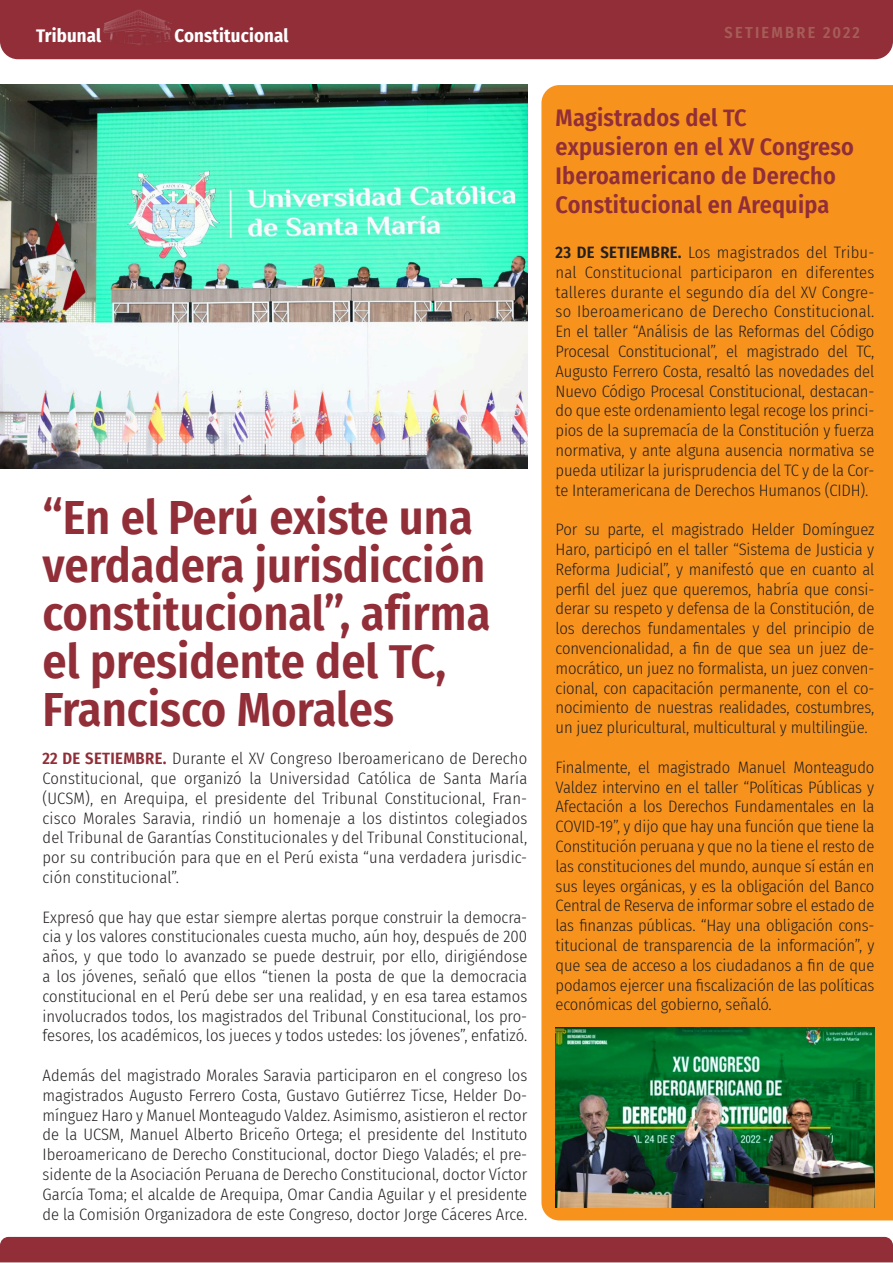
<style>
.page{position:relative;width:893px;height:1263px;background:#fff}
.page>*{position:absolute;margin:0;border:0;box-sizing:border-box;transform-origin:0 0}
.t1{font:600 48px/48px "Fira Sans Condensed";color:#912e38}
.t2{font:600 24px/29px "Fira Sans Condensed";letter-spacing:.01em;color:#912e38}
.t3{font:700 18.6px "Fira Sans Condensed";letter-spacing:.01em;color:#fff}
.t4{font:300 16.5px/19.8px "Fira Sans Condensed";letter-spacing:-.01em;color:#231f20;text-align:justify}
.t5{font:600 16.05px "Fira Sans Condensed";letter-spacing:.14em;color:#a65c58}
.s1{font-weight:600;color:#912e38}
.s2{font-weight:600}
</style>
<div class="page">
<div style="left:0;top:0;width:893px;height:59px;background:#912e38"></div>
<img style="left:103px;top:9px;width:71px;height:37px">
<div style="left:0;top:1237px;width:893px;height:25px;background:#912e38"></div>
<img style="left:0;top:85px;width:527px;height:383px">
<div style="left:541px;top:85px;width:352px;height:1135px;background:#f7931d"></div>
<img style="left:556px;top:1028px;width:318px;height:179px">
<p class="t3" style="left:36px;top:20px;width:67px">Tribunal</p>
<p class="t3" style="left:175px;top:20px;width:115px">Constitucional</p>
<p class="t5" style="left:725px;top:20px;width:137px">SETIEMBRE 2022</p>
<p class="t1" style="left:43px;top:491px;width:449px">“En el Perú existe una verdadera jurisdicción constitucional”, afirma el presidente del TC,<br>Francisco Morales</p>
<p class="t4" style="left:43px;top:748px;width:486px"><span class="s1">22 DE SETIEMBRE.</span> Durante el XV Congreso Iberoamericano de Derecho Constitucional, que organizó la Universidad Católica de Santa María (UCSM), en Arequipa, el presidente del Tribunal Constitucional, Fran&shy;cisco Morales Saravia, rindió un homenaje a los distintos colegiados del Tribunal de Garantías Constitucionales y del Tribunal Constitucional, por su contribución para que en el Perú exista “una verdadera jurisdic&shy;ción constitucional”.</p>
<p class="t4" style="left:43px;top:907px;width:486px">Expresó que hay que estar siempre alertas porque construir la democra&shy;cia y los valores constitucionales cuesta mucho, aún hoy, después de 200 años, y que todo lo avanzado se puede destruir, por ello, dirigiéndose a los jóvenes, señaló que ellos “tienen la posta de que la democracia constitucional en el Perú debe ser una realidad, y en esa tarea estamos involucrados todos, los magistrados del Tribunal Constitucional, los pro&shy;fesores, los académicos, los jueces y todos ustedes: los jóvenes”, enfatizó.</p>
<p class="t4" style="left:43px;top:1065px;width:486px">Además del magistrado Morales Saravia participaron en el congreso los magistrados Augusto Ferrero Costa, Gustavo Gutiérrez Ticse, Helder Do&shy;mínguez Haro y Manuel Monteagudo Valdez. Asimismo, asistieron el rector de la UCSM, Manuel Alberto Briceño Ortega; el presidente del Instituto Iberoamericano de Derecho Constitucional, doctor Diego Valadés; el pre&shy;sidente de la Asociación Peruana de Derecho Constitucional, doctor Víctor García Toma; el alcalde de Arequipa, Omar Candia Aguilar y el presidente de la Comisión Organizadora de este Congreso, doctor Jorge Cáceres Arce.</p>
<p class="t2" style="left:556px;top:102px;width:300px">Magistrados del TC expusieron en el XV Congreso<br>Iberoamericano de Derecho<br>Constitucional en Arequipa</p>
<p class="t4" style="left:556px;top:242px;width:320px"><span class="s2">23 DE SETIEMBRE.</span> Los magistrados del Tribu&shy;nal Constitucional participaron en diferentes talleres durante el segundo día del XV Congre&shy;so Iberoamericano de Derecho Constitucional.<br>En el taller “Análisis de las Reformas del Código Procesal Constitucional”, el magistrado del TC, Augusto Ferrero Costa, resaltó las novedades del Nuevo Código Procesal Constitucional, destacan&shy;do que este ordenamiento legal recoge los princi&shy;pios de la supremacía de la Constitución y fuerza normativa, y ante alguna ausencia normativa se pueda utilizar la jurisprudencia del TC y de la Cor&shy;te Interamericana de Derechos Humanos (CIDH).</p>
<p class="t4" style="left:556px;top:519px;width:320px">Por su parte, el magistrado Helder Domínguez Haro, participó en el taller “Sistema de Justicia y Reforma Judicial”, y manifestó que en cuanto al perfil del juez que queremos, habría que consi&shy;derar su respeto y defensa de la Constitución, de los derechos fundamentales y del principio de convencionalidad, a fin de que sea un juez de&shy;mocrático, un juez no formalista, un juez conven&shy;cional, con capacitación permanente, con el co&shy;nocimiento de nuestras realidades, costumbres, un juez pluricultural, multicultural y multilingüe.</p>
<p class="t4" style="left:556px;top:757px;width:320px">Finalmente, el magistrado Manuel Monteagudo Valdez intervino en el taller “Políticas Públicas y Afectación a los Derechos Fundamentales en la COVID-19”, y dijo que hay una función que tiene la Constitución peruana y que no la tiene el resto de las constituciones del mundo, aunque sí están en sus leyes orgánicas, y es la obligación del Banco Central de Reserva de informar sobre el estado de las finanzas públicas. “Hay una obligación cons&shy;titucional de transparencia de la información”, y que sea de acceso a los ciudadanos a fin de que podamos ejercer una fiscalización de las políticas económicas del gobierno, señaló.</p>
</div>
